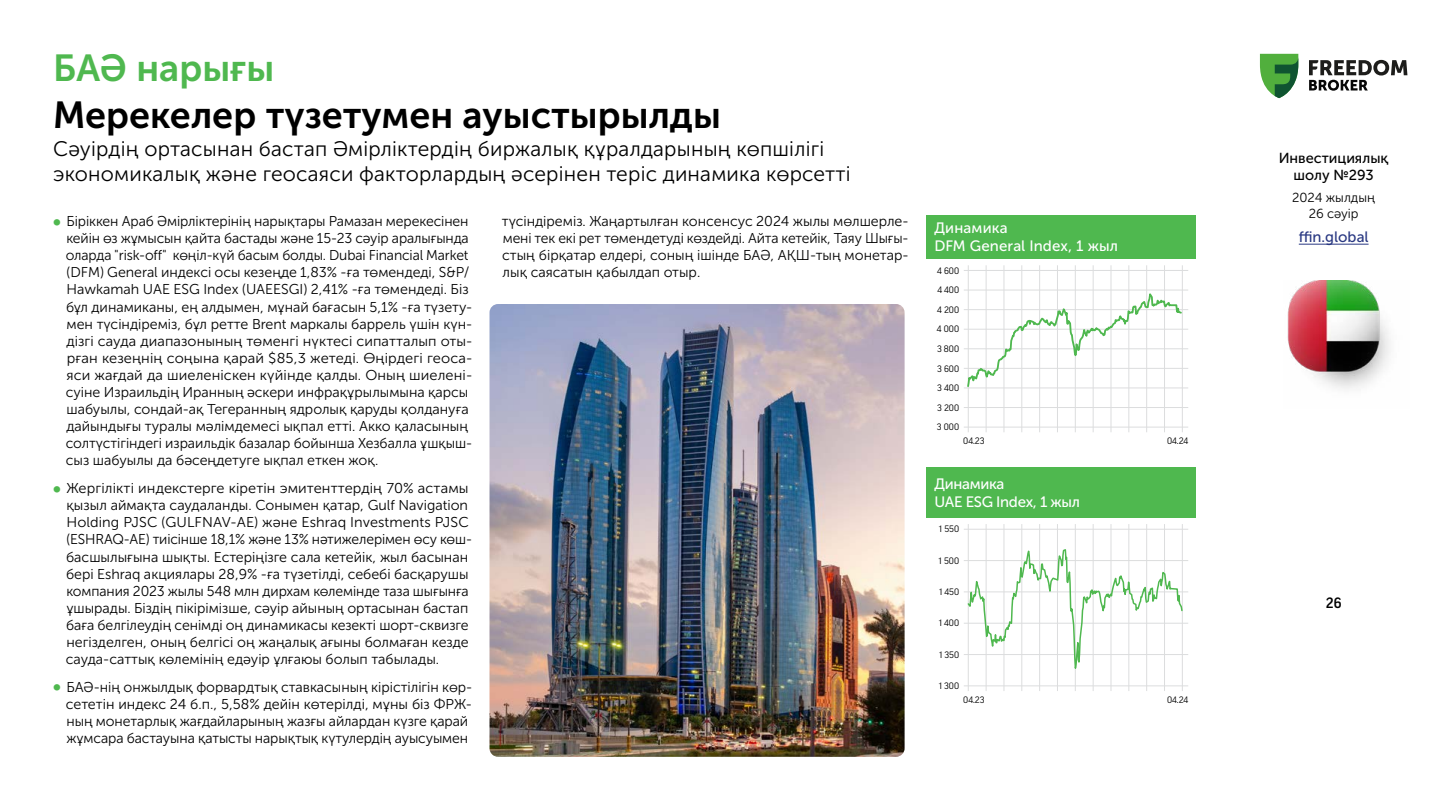
<style>
.page{position:relative;width:1440px;height:810px;background:#fff}
.page>*{position:absolute;margin:0;border:0;box-sizing:border-box;transform-origin:0 0}
.t1{font:37.5px "Museo Sans Cyrl 700";color:#000}
.t2{font:37.5px "Museo Sans Cyrl 700";color:#4fb84f}
.t3{font:21px/25.2px "Museo Sans Cyrl 300";letter-spacing:.01em;color:#000}
.t4{font:15px/18px "Museo Sans Cyrl 500";letter-spacing:.005em;color:#fff}
.t5{font:15px/18px "Museo Sans Cyrl 500";letter-spacing:-.02em;color:#fff}
.t6{font:15px "Museo Sans Cyrl 500";color:#293882}
.t7{font:14.48px/17.4px "Museo Sans Cyrl 500";color:#000;text-align:center}
.t8{font:500 14.48px "Good Pro";color:#000}
.t9{font:14.25px/17.1px "Museo Sans Cyrl 300";color:#000}
.t10{font:13.05px/15.7px "Museo Sans Cyrl 300";color:#000;text-align:center}
.t11{font:9px/19.6px "Good Pro";color:#000;text-align:justify}
</style>
<div class="page">
<hr style="left:1299px;top:244px;width:70px;height:1px;background:#293882">
<svg style="left:1260px;top:54px;width:38px;height:44px"></svg>
<svg style="left:1309px;top:60px;width:98px;height:31px"></svg>
<img style="left:1287px;top:281px;width:103px;height:108px">
<div style="left:926px;top:215px;width:270px;height:44px;background:#4fb84f"></div>
<hr style="left:964px;top:270px;width:224px;height:1px;background:#dcddde">
<hr style="left:964px;top:309px;width:224px;height:1px;background:#dcddde">
<hr style="left:964px;top:290px;width:224px;height:1px;background:#dcddde">
<hr style="left:964px;top:329px;width:224px;height:1px;background:#dcddde">
<hr style="left:964px;top:348px;width:224px;height:1px;background:#dcddde">
<hr style="left:964px;top:368px;width:224px;height:1px;background:#dcddde">
<hr style="left:964px;top:388px;width:224px;height:1px;background:#dcddde">
<hr style="left:964px;top:407px;width:224px;height:1px;background:#dcddde">
<hr style="left:964px;top:427px;width:224px;height:1px;background:#dcddde">
<hr style="left:1146px;top:265px;width:1px;height:167px;background:#dcddde">
<hr style="left:1128px;top:265px;width:1px;height:167px;background:#dcddde">
<hr style="left:1111px;top:265px;width:1px;height:167px;background:#dcddde">
<hr style="left:1093px;top:265px;width:1px;height:167px;background:#dcddde">
<hr style="left:1075px;top:265px;width:1px;height:167px;background:#dcddde">
<hr style="left:1057px;top:265px;width:1px;height:167px;background:#dcddde">
<hr style="left:1039px;top:265px;width:1px;height:167px;background:#dcddde">
<hr style="left:1021px;top:265px;width:1px;height:167px;background:#dcddde">
<hr style="left:1004px;top:265px;width:1px;height:167px;background:#dcddde">
<hr style="left:986px;top:265px;width:1px;height:167px;background:#dcddde">
<hr style="left:968px;top:265px;width:1px;height:167px;background:#dcddde">
<hr style="left:1164px;top:265px;width:1px;height:167px;background:#dcddde">
<hr style="left:1182px;top:265px;width:1px;height:167px;background:#dcddde">
<svg style="left:968px;top:289px;width:214px;height:102px"></svg>
<div style="left:926px;top:467px;width:270px;height:51px;background:#4fb84f"></div>
<hr style="left:964px;top:529px;width:224px;height:1px;background:#dcddde">
<hr style="left:964px;top:560px;width:224px;height:1px;background:#dcddde">
<hr style="left:964px;top:592px;width:224px;height:1px;background:#dcddde">
<hr style="left:964px;top:623px;width:224px;height:1px;background:#dcddde">
<hr style="left:964px;top:654px;width:224px;height:1px;background:#dcddde">
<hr style="left:964px;top:685px;width:224px;height:1px;background:#dcddde">
<hr style="left:1146px;top:524px;width:1px;height:167px;background:#dcddde">
<hr style="left:1128px;top:524px;width:1px;height:167px;background:#dcddde">
<hr style="left:1111px;top:524px;width:1px;height:167px;background:#dcddde">
<hr style="left:1093px;top:524px;width:1px;height:167px;background:#dcddde">
<hr style="left:1075px;top:524px;width:1px;height:167px;background:#dcddde">
<hr style="left:1057px;top:524px;width:1px;height:167px;background:#dcddde">
<hr style="left:1039px;top:524px;width:1px;height:167px;background:#dcddde">
<hr style="left:1021px;top:524px;width:1px;height:167px;background:#dcddde">
<hr style="left:1004px;top:524px;width:1px;height:167px;background:#dcddde">
<hr style="left:986px;top:524px;width:1px;height:167px;background:#dcddde">
<hr style="left:968px;top:524px;width:1px;height:167px;background:#dcddde">
<hr style="left:1164px;top:524px;width:1px;height:167px;background:#dcddde">
<hr style="left:1182px;top:524px;width:1px;height:167px;background:#dcddde">
<svg style="left:968px;top:544px;width:215px;height:137px"></svg>
<img style="left:490px;top:304px;width:415px;height:453px">
<h1 class="t2" style="left:53px;top:47px;width:223px">БАӘ нарығы</h1>
<h1 class="t1" style="left:53px;top:95px;width:669px">Мерекелер түзетумен ауыстырылды</h1>
<h2 class="t3" style="left:53px;top:136px;width:799px">Сәуірдің ортасынан бастап Әмірліктердің биржалық құралдарының көпшілігі экономикалық және геосаяси факторлардың әсерінен теріс динамика көрсетті</h2>
<p class="t9" style="left:66px;top:213px;width:408px">Біріккен Араб Әмірліктерінің нарықтары Рамазан мерекесінен кейін өз жұмысын қайта бастады және 15-23 сәуір аралығында оларда "risk-off" көңіл-күй басым болды. Dubai Financial Market (DFM) General индексі осы кезеңде 1,83% -ға төмендеді, S&amp;P/ Hawkamah UAE ESG Index (UAEESGI) 2,41% -ға төмендеді. Біз бұл динамиканы, ең алдымен, мұнай бағасын 5,1% -ға түзету&shy;мен түсіндіреміз, бұл ретте Brent маркалы баррель үшін күн&shy;дізгі сауда диапазонының төменгі нүктесі сипатталып оты&shy;рған кезеңнің соңына қарай $85,3 жетеді. Өңірдегі геоса&shy;яси жағдай да шиеленіскен күйінде қалды. Оның шиелені&shy;суіне Израильдің Иранның әскери инфрақұрылымына қарсы шабуылы, сондай-ақ Тегеранның ядролық қаруды қолдануға дайындығы туралы мәлімдемесі ықпал етті. Акко қаласының солтүстігіндегі израильдік базалар бойынша Хезбалла ұшқыш&shy;сыз шабуылы да бәсеңдетуге ықпал еткен жоқ.</p>
<p class="t9" style="left:66px;top:480px;width:408px">Жергілікті индекстерге кіретін эмитенттердің 70% астамы қызыл аймақта саудаланды. Сонымен қатар, Gulf Navigation Holding PJSC (GULFNAV-AE) және Eshraq Investments PJSC (ESHRAQ-AE) тиісінше 18,1% және 13% нәтижелерімен өсу көш&shy;басшылығына шықты. Естеріңізге сала кетейік, жыл басынан бері Eshraq акциялары 28,9% -ға түзетілді, себебі басқарушы компания 2023 жылы 548 млн дирхам көлемінде таза шығынға ұшырады. Біздің пікірімізше, сәуір айының ортасынан бастап баға белгілеудің сенімді оң динамикасы кезекті шорт-сквизге негізделген, оның белгісі оң жаңалық ағыны болмаған кезде сауда-саттық көлемінің едәуір ұлғаюы болып табылады.</p>
<p class="t9" style="left:66px;top:679px;width:408px">БАӘ-нің онжылдық форвардтық ставкасының кірістілігін көр&shy;сететін индекс 24 б.п., 5,58% дейін көтерілді, мұны біз ФРЖ&shy;ның монетарлық жағдайларының жазғы айлардан күзге қарай жұмсара бастауына қатысты нарықтық күтулердің ауысуымен</p>
<p class="t9" style="left:502px;top:213px;width:408px;text-align:justify">түсіндіреміз. Жаңартылған консенсус 2024 жылы мөлшерле&shy;мені тек екі рет төмендетуді көздейді. Айта кетейік, Таяу Шығы&shy;стың бірқатар елдері, соның ішінде БАӘ, АҚШ-тың монетар&shy;лық саясатын қабылдап отыр.</p>
<p class="t4" style="left:934px;top:219px;width:185px">Динамика<br>DFM General Index, 1 жыл</p>
<p class="t11" style="left:937px;top:261px;width:24px">4 600<br>4 400<br>4 200<br>4 000<br>3 800<br>3 600<br>3 400<br>3 200<br>3 000</p>
<p class="t11" style="left:963px;top:431px;width:23px">04.23</p>
<p class="t11" style="left:1167px;top:431px;width:23px">04.24</p>
<p class="t5" style="left:934px;top:475px;width:147px">Динамика<br>UAE ESG Index, 1 жыл</p>
<p class="t11" style="left:939px;top:519px;width:22px">1 550</p>
<p class="t11" style="left:939px;top:551px;width:22px">1 500</p>
<p class="t11" style="left:939px;top:582px;width:22px">1 450</p>
<p class="t11" style="left:939px;top:613px;width:22px">1 400</p>
<p class="t11" style="left:939px;top:645px;width:22px">1 350</p>
<p class="t11" style="left:939px;top:676px;width:22px">1 300</p>
<p class="t11" style="left:963px;top:690px;width:23px">04.23</p>
<p class="t11" style="left:1167px;top:690px;width:23px">04.24</p>
<p class="t7" style="left:1279px;top:149px;width:111px">Инвестициялық шолу №293</p>
<p class="t10" style="left:1292px;top:190px;width:84px">2024 жылдың<br>26 сәуір</p>
<p class="t6" style="left:1299px;top:229px;width:71px">ffin.global</p>
<p class="t8" style="left:1326px;top:595px;width:17px">26</p>
</div>
